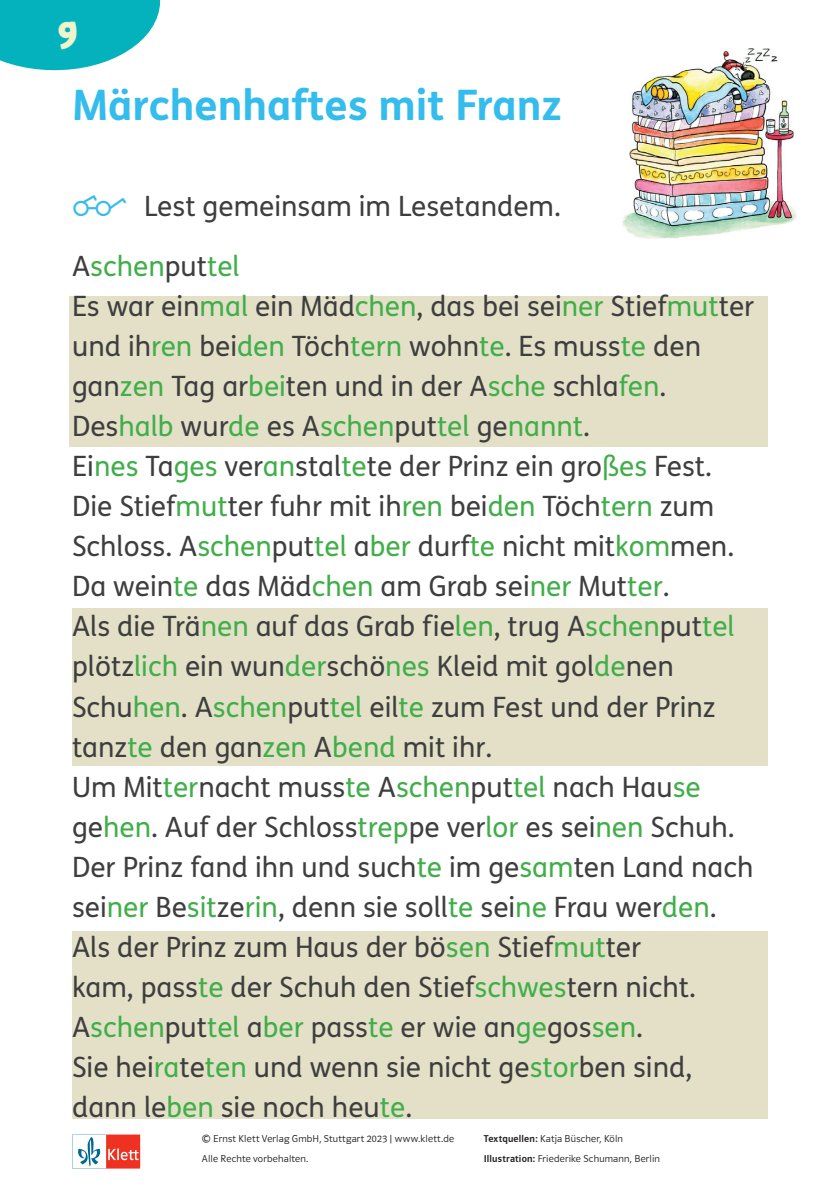
<style>
.page{position:relative;width:840px;height:1191px;background:#fff}
.page>*{position:absolute;margin:0;border:0;box-sizing:border-box;transform-origin:0 0}
.t1{font:700 42px "FS Klett GSV";color:#34bced}
.t2{font:700 40px "Polo GSV";color:#f0f4cb}
.t3{font:28px/40px "FS Klett GSV";color:#3e3e3f}
.t4{font:10px/20px "Polo CE11 K Leicht";letter-spacing:.02em;color:#231f20}
.s1{color:#40ae49}
.s2{font-family:"Polo CE11 K Krftg"}
</style>
<div class="page">
<svg style="left:0;top:0;width:161px;height:71px"></svg>
<svg style="left:72px;top:1134px;width:68px;height:34px"></svg>
<img style="left:622px;top:48px;width:173px;height:191px">
<div style="left:70px;top:296px;width:697px;height:150px;background:#e3e0c7"></div>
<div style="left:73px;top:608px;width:694px;height:157px;background:#e3e0c7"></div>
<div style="left:73px;top:931px;width:694px;height:187px;background:#e3e0c7"></div>
<h2 class="t2" style="left:58px;top:12px;width:21px">9</h2>
<h1 class="t1" style="left:72px;top:73px;width:491px">Märchenhaftes mit Franz</h1>
<p class="t3" style="left:144px;top:186px;width:418px">Lest gemeinsam im Lesetandem.</p>
<p class="t3" style="left:72px;top:246px;width:683px">A<span class="s1">schen</span>put<span class="s1">tel<br></span>Es war ein<span class="s1">mal</span> ein Mäd<span class="s1">chen</span>, das bei sei<span class="s1">ner</span> Stief<span class="s1">mut</span>ter und ih<span class="s1">ren</span> bei<span class="s1">den</span> Töch<span class="s1">tern</span> wohn<span class="s1">te</span>. Es muss<span class="s1">te</span> den gan<span class="s1">zen</span> Tag ar<span class="s1">bei</span>ten und in der A<span class="s1">sche</span> schla<span class="s1">fen</span>.<br>Des<span class="s1">halb</span> wur<span class="s1">de</span> es A<span class="s1">schen</span>put<span class="s1">tel</span> ge<span class="s1">nannt</span>.<br>Ei<span class="s1">nes</span> Ta<span class="s1">ges</span> ver<span class="s1">an</span>stal<span class="s1">te</span>te der Prinz ein gro<span class="s1">ßes</span> Fest.<br>Die Stief<span class="s1">mut</span>ter fuhr mit ih<span class="s1">ren</span> bei<span class="s1">den</span> Töch<span class="s1">tern</span> zum Schloss. A<span class="s1">schen</span>put<span class="s1">tel</span> a<span class="s1">ber</span> durf<span class="s1">te</span> nicht mit<span class="s1">kom</span>men.<br>Da wein<span class="s1">te</span> das Mäd<span class="s1">chen</span> am Grab sei<span class="s1">ner</span> Mut<span class="s1">ter</span>.<br>Als die Trä<span class="s1">nen</span> auf das Grab fie<span class="s1">len</span>, trug A<span class="s1">schen</span>put<span class="s1">tel </span>plötz<span class="s1">lich</span> ein wun<span class="s1">der</span>schö<span class="s1">nes</span> Kleid mit gol<span class="s1">de</span>nen Schu<span class="s1">hen</span>. A<span class="s1">schen</span>put<span class="s1">tel</span> eil<span class="s1">te</span> zum Fest und der Prinz tanz<span class="s1">te</span> den gan<span class="s1">zen</span> A<span class="s1">bend</span> mit ihr.<br>Um Mit<span class="s1">ter</span>nacht muss<span class="s1">te</span> A<span class="s1">schen</span>put<span class="s1">tel</span> nach Hau<span class="s1">se </span>ge<span class="s1">hen</span>. Auf der Schloss<span class="s1">trep</span>pe ver<span class="s1">lor</span> es sei<span class="s1">nen</span> Schuh.<br>Der Prinz fand ihn und such<span class="s1">te</span> im ge<span class="s1">sam</span>ten Land nach sei<span class="s1">ner</span> Be<span class="s1">sit</span>ze<span class="s1">rin</span>, denn sie soll<span class="s1">te</span> sei<span class="s1">ne</span> Frau wer<span class="s1">den</span>.<br>Als der Prinz zum Haus der bö<span class="s1">sen</span> Stief<span class="s1">mut</span>ter<br>kam, pass<span class="s1">te</span> der Schuh den Stief<span class="s1">schwes</span>tern nicht.<br>A<span class="s1">schen</span>put<span class="s1">tel</span> a<span class="s1">ber</span> pass<span class="s1">te</span> er wie an<span class="s1">ge</span>gos<span class="s1">sen</span>.<br>Sie hei<span class="s1">ra</span>te<span class="s1">ten</span> und wenn sie nicht ge<span class="s1">stor</span>ben sind, dann le<span class="s1">ben</span> sie noch heu<span class="s1">te</span>.</p>
<p class="t4" style="left:202px;top:1128px;width:253px">© Ernst Klett Verlag GmbH, Stuttgart 2023 | www.klett.de<br>Alle Rechte vorbehalten.</p>
<p class="t4" style="left:483px;top:1128px;width:178px"><span class="s2">Textquellen:</span> Katja Büscher, Köln<br><span class="s2">Illustration:</span> Friederike Schumann, Berlin</p>
</div>
